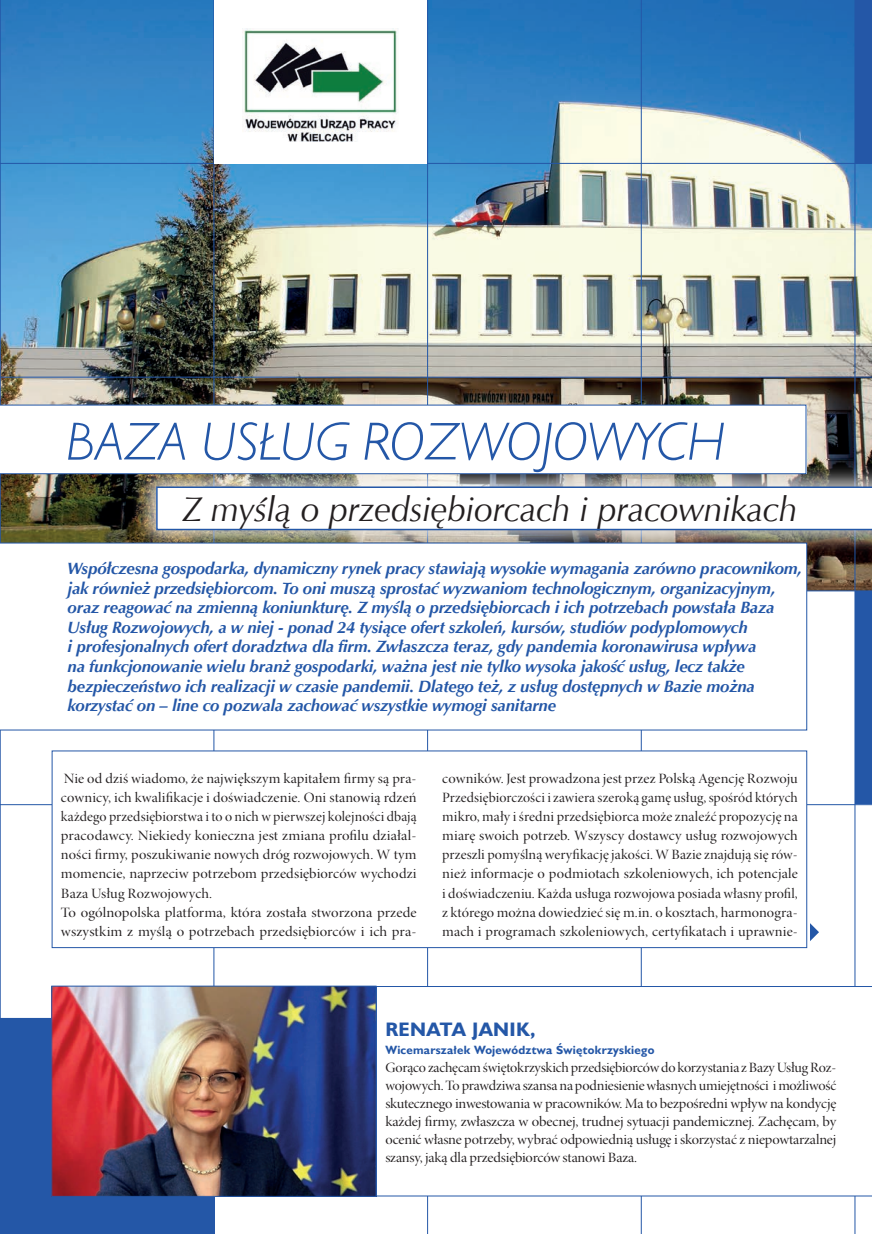
<style>
.page{position:relative;width:872px;height:1234px;background:#fff}
.page>*{position:absolute;margin:0;border:0;box-sizing:border-box;transform-origin:0 0}
.t1{font:italic 54px "Humanst 521 Lt EUX";color:#2457a7}
.t2{font:italic 34.5px "Zapf Humnst EUX";color:#231f20}
.t3{font:700 19.5px "Humanst 521 EUX";letter-spacing:.02em;color:#2457a7}
.t4{font:italic 700 16.5px/19.5px "Zapf Humnst EUX";letter-spacing:-.01em;color:#2457a7}
.t5{font:14.25px/19.2px "Minion Pro Disp";letter-spacing:.005em;color:#231f20;scale:1.06 1}
.t6{font:14.25px/18px "Minion Pro Disp";letter-spacing:.005em;color:#231f20;text-align:justify;scale:1.04 1}
.t7{font:700 12px "Humanst 521 EUX";letter-spacing:.02em;color:#2457a7}
</style>
<div class="page">
<img style="left:1px;top:0;width:871px;height:590px">
<hr style="left:0;top:804px;width:872px;height:1px;background:#2457a7">
<hr style="left:0;top:590px;width:872px;height:1px;background:#2457a7">
<hr style="left:0;top:376px;width:872px;height:1px;background:#2457a7">
<hr style="left:0;top:163px;width:872px;height:1px;background:#2457a7">
<hr style="left:854px;top:0;width:1px;height:1233px;background:#2457a7">
<hr style="left:641px;top:0;width:1px;height:1233px;background:#2457a7">
<hr style="left:427px;top:0;width:1px;height:1233px;background:#2457a7">
<hr style="left:213px;top:0;width:1px;height:1233px;background:#2457a7">
<hr style="left:0;top:0;width:1px;height:1233px;background:#2457a7">
<div style="left:0;top:1017px;width:214px;height:216px;background:#2457a7"></div>
<div style="left:132px;top:462px;width:740px;height:92px;background:#fff;opacity:.75"></div>
<svg style="left:156px;top:486px;width:716px;height:44px"></svg>
<div style="left:214px;top:0;width:213px;height:163px;background:#fff"></div>
<img style="left:243px;top:28px;width:155px;height:114px">
<div style="left:52px;top:750px;width:754px;height:197px;background:#fff"></div>
<svg style="left:0;top:404px;width:806px;height:70px"></svg>
<div style="left:855px;top:590px;width:17px;height:213px;background:#2457a7"></div>
<div style="left:855px;top:0;width:17px;height:164px;background:#2457a7"></div>
<svg style="left:0;top:542px;width:807px;height:188px"></svg>
<img style="left:53px;top:987px;width:321px;height:207px">
<div style="left:51px;top:985px;width:325px;height:211px;border:1px solid #2457a7"></div>
<svg style="left:376px;top:985px;width:496px;height:210px"></svg>
<svg style="left:810px;top:923px;width:9px;height:18px"></svg>
<p class="t1" style="left:67px;top:408px;width:660px">BAZA USŁUG ROZWOJOWYCH</p>
<p class="t2" style="left:183px;top:488px;width:616px">Z myślą o przedsiębiorcach i pracownikach</p>
<p class="t4" style="left:68px;top:559px;width:736px">Współczesna gospodarka, dynamiczny rynek pracy stawiają wysokie wymagania zarówno pracownikom, jak również przedsiębiorcom. To oni muszą sprostać wyzwaniom technologicznym, organizacyjnym, oraz reagować na zmienną koniunkturę. Z myślą o przedsiębiorcach i ich potrzebach powstała Baza Usług Rozwojowych, a w niej - ponad 24 tysiące ofert szkoleń, kursów, studiów podyplomowych<br>i profesjonalnych ofert doradztwa dla firm. Zwłaszcza teraz, gdy pandemia koronawirusa wpływa<br>na funkcjonowanie wielu branż gospodarki, ważna jest nie tylko wysoka jakość usług, lecz także bezpieczeństwo ich realizacji w czasie pandemii. Dlatego też, z usług dostępnych w Bazie można korzystać on – line co pozwala zachować wszystkie wymogi sanitarne</p>
<p class="t5" style="left:61px;top:768px;width:337px">Nie od dziś wiadomo, że największym kapitałem firmy są pra&shy;cownicy, ich kwalifikacje i doświadczenie. Oni stanowią rdzeń każdego przedsiębiorstwa i to o nich w pierwszej kolejności dbają pracodawcy. Niekiedy konieczna jest zmiana profilu działal&shy;ności firmy, poszukiwanie nowych dróg rozwojowych. W tym momencie, naprzeciw potrzebom przedsiębiorców wychodzi Baza Usług Rozwojowych.<br>To ogólnopolska platforma, która została stworzona przede wszystkim z myślą o potrzebach przedsiębiorców i ich pra-</p>
<p class="t5" style="left:442px;top:768px;width:337px;text-align:justify">cowników. Jest prowadzona jest przez Polską Agencję Rozwoju Przedsiębiorczości izawiera szeroką gamę usług, spośród których mikro, mały i średni przedsiębiorca może znaleźć propozycję na miarę swoich potrzeb. Wszyscy dostawcy usług rozwojowych przeszli pomyślną weryfikację jakości. W Bazie znajdują się rów&shy;nież informacje o podmiotach szkoleniowych, ich potencjale i doświadczeniu. Każda usługa rozwojowa posiada własny profil, z którego można dowiedzieć się m.in. o kosztach, harmonogra&shy;mach i programach szkoleniowych, certyfikatach i uprawnie-</p>
<p class="t3" style="left:385px;top:1016px;width:152px">RENATA JANIK,</p>
<p class="t7" style="left:385px;top:1041px;width:270px">Wicemarszałek Województwa Świętokrzyskiego</p>
<p class="t6" style="left:385px;top:1058px;width:435px">Gorąco zachęcam świętokrzyskich przedsiębiorców do korzystania zBazy Usług Roz&shy;wojowych. To prawdziwa szansa na podniesienie własnych umiejętności imożliwość skutecznego inwestowania w pracowników. Ma to bezpośredni wpływ na kondycję każdej firmy, zwłaszcza w obecnej, trudnej sytuacji pandemicznej. Zachęcam, by ocenić własne potrzeby, wybrać odpowiednią usługę i skorzystać z niepowtarzalnej szansy, jaką dla przedsiębiorców stanowi Baza.</p>
</div>
